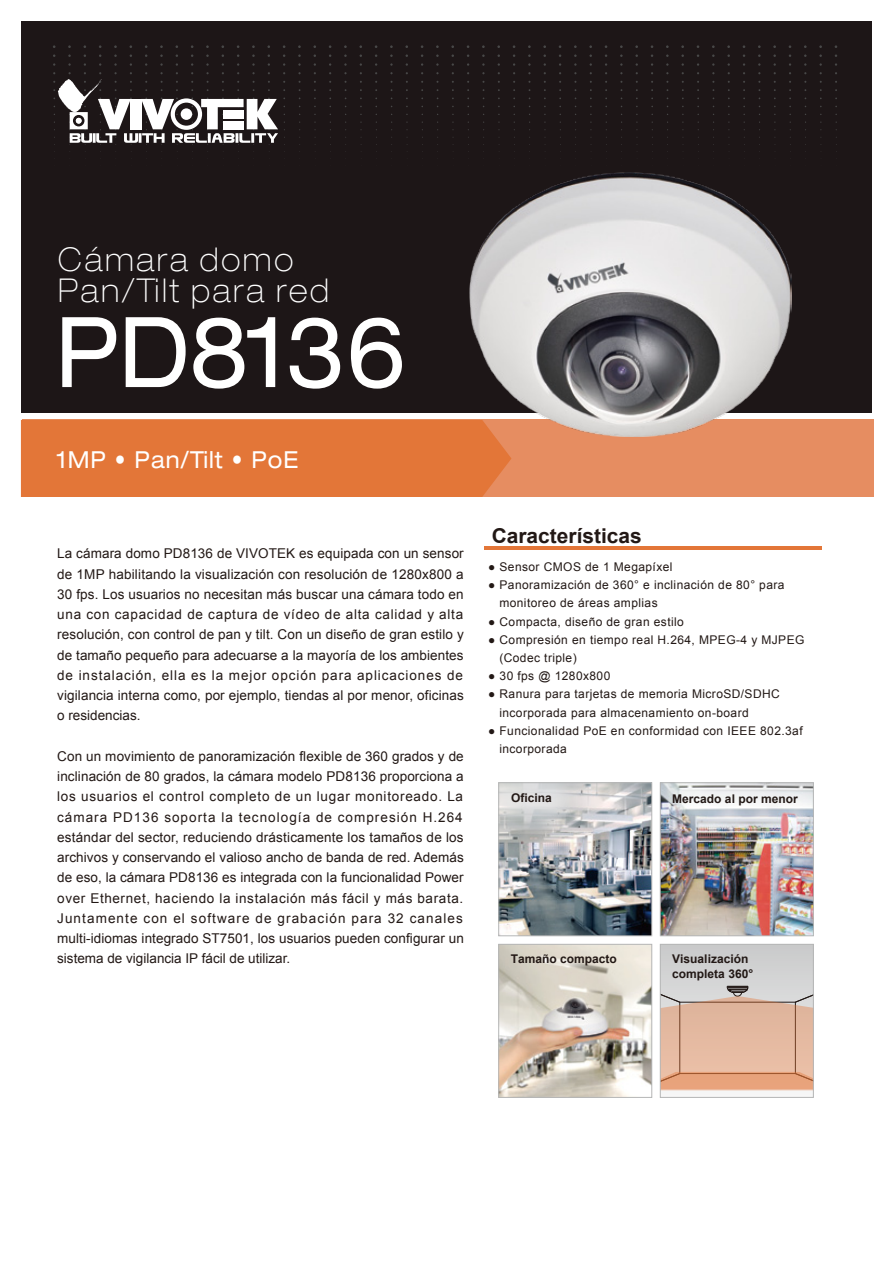
<style>
.page{position:relative;width:893px;height:1263px;background:#fff}
.page>*{position:absolute;margin:0;border:0;box-sizing:border-box;transform-origin:0 0}
.t1{font:expanded 97.8px "Helvetica Neue LT Std";letter-spacing:-.005em;color:#fff;scale:.91 1}
.t2{font:100 expanded 32.85px/30.8px "Helvetica Neue LT Std";letter-spacing:.09em;color:#fff;scale:.91 1}
.t3{font:expanded 23.55px "Helvetica Neue LT Std";letter-spacing:.045em;color:#fff;scale:.91 1}
.t4{font:700 20.4px "Arial";color:#221815}
.t5{font:13.5px/20.2px "Arial";letter-spacing:.005em;color:#221815;text-align:justify}
.t6{font:12px/18.3px "Arial";letter-spacing:.035em;color:#221815}
.t7{font:700 12px/14.4px "Arial";color:#221815}
</style>
<div class="page">
<div style="left:21px;top:22px;width:851px;height:391px;background:#1d1617"></div>
<svg style="left:53px;top:72px;width:140px;height:73px"></svg>
<svg style="left:184px;top:98px;width:94px;height:47px"></svg>
<div style="left:22px;top:420px;width:852px;height:77px;background:#e68d61"></div>
<div style="left:21px;top:420px;width:490px;height:77px;background:#e37638"></div>
<hr style="left:484px;top:547px;width:338px;height:3px;background:#e37638">
<img style="left:662px;top:784px;width:150px;height:150px">
<div style="left:660px;top:782px;width:154px;height:154px;border:1px solid #b5b6b6"></div>
<img style="left:500px;top:946px;width:150px;height:150px">
<div style="left:498px;top:944px;width:154px;height:154px;border:1px solid #b5b6b6"></div>
<img style="left:500px;top:784px;width:150px;height:150px">
<img style="left:500px;top:784px;width:90px;height:57px">
<img style="left:500px;top:784px;width:75px;height:45px">
<div style="left:498px;top:782px;width:154px;height:154px;border:1px solid #b5b6b6"></div>
<img style="left:469px;top:172px;width:322px;height:265px">
<div style="left:660px;top:944px;width:153px;height:153px;background:#cfd0d0"></div>
<svg style="left:662px;top:985px;width:150px;height:111px;background:#dfb9a3"></svg>
<div style="left:660px;top:944px;width:154px;height:154px;border:1px solid #b5b6b6"></div>
<h2 class="t2" style="left:58px;top:243px;width:299px">Cámara domo<br>Pan/Tilt para red</h2>
<h1 class="t1" style="left:55px;top:293px;width:387px">PD8136</h1>
<h3 class="t3" style="left:57px;top:445px;width:266px">1MP • Pan/Tilt • PoE</h3>
<p class="t5" style="left:57px;top:544px;width:408px">La cámara domo PD8136 de VIVOTEK es equipada con un sensor de 1MP habilitando la visualización con resolución de 1280x800 a 30 fps. Los usuarios no necesitan más buscar una cámara todo en una con capacidad de captura de vídeo de alta calidad y alta resolución, con control de pan y tilt. Con un diseño de gran estilo y de tamaño pequeño para adecuarse a la mayoría de los ambientes de instalación, ella es la mejor opción para aplicaciones de vigilancia interna como, por ejemplo, tiendas al por menor, oficinas o residencias.</p>
<p class="t5" style="left:57px;top:746px;width:408px">Con un movimiento de panoramización flexible de 360 grados y de inclinación de 80 grados, la cámara modelo PD8136 proporciona a los usuarios el control completo de un lugar monitoreado. La cámara PD136 soporta la tecnología de compresión H.264 estándar del sector, reduciendo drásticamente los tamaños de los archivos y conservando el valioso ancho de banda de red. Además de eso, la cámara PD8136 es integrada con la funcionalidad Power over Ethernet, haciendo la instalación más fácil y más barata.<br>Juntamente con el software de grabación para 32 canales multi-idiomas integrado ST7501, los usuarios pueden configurar un sistema de vigilancia IP fácil de utilizar.</p>
<h3 class="t4" style="left:492px;top:523px;width:152px">Características</h3>
<p class="t6" style="left:488px;top:557px;width:186px">● Sensor CMOS de 1 Megapíxel</p>
<p class="t6" style="left:499px;top:576px;width:287px;text-indent:-11px">● Panoramización de 360° e inclinación de 80° para monitoreo de áreas amplias</p>
<p class="t6" style="left:488px;top:612px;width:197px">● Compacta, diseño de gran estilo</p>
<p class="t6" style="left:499px;top:630px;width:307px;text-indent:-11px">● Compresión en tiempo real H.264, MPEG-4 y MJPEG (Codec triple)</p>
<p class="t6" style="left:488px;top:667px;width:124px">● 30 fps @ 1280x800</p>
<p class="t6" style="left:499px;top:685px;width:282px;text-indent:-11px">● Ranura para tarjetas de memoria MicroSD/SDHC incorporada para almacenamiento on-board</p>
<p class="t6" style="left:499px;top:722px;width:305px;text-indent:-11px">● Funcionalidad PoE en conformidad con IEEE 802.3af incorporada</p>
<p class="t7" style="left:511px;top:791px;width:42px">Oficina</p>
<p class="t7" style="left:672px;top:792px;width:127px">Mercado al por menor</p>
<p class="t7" style="left:511px;top:952px;width:108px">Tamaño compacto</p>
<p class="t7" style="left:672px;top:952px;width:82px">Visualización completa 360°</p>
</div>
